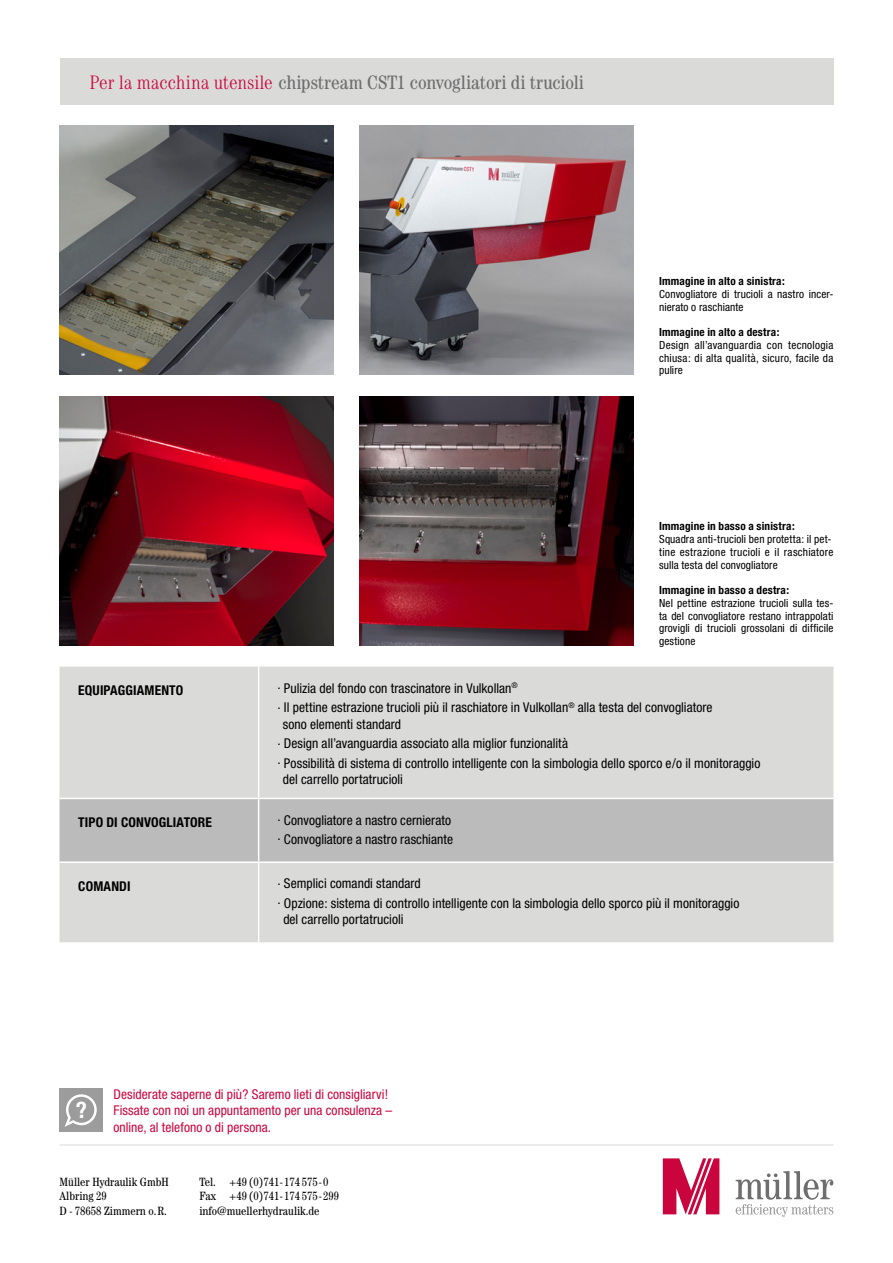
<style>
.page{position:relative;width:893px;height:1263px;background:#fff}
.page>*{position:absolute;margin:0;border:0;box-sizing:border-box;transform-origin:0 0}
.t1{font:700 23.4px "Archivo Narrow";color:#fff}
.t2{font:condensed 19.5px "Century";color:#6e6e6e}
.t3{font:condensed 13.5px/19.5px "Helvetica Neue";letter-spacing:.005em;color:#000}
.t4{font:condensed 13.5px/16.5px "Helvetica Neue";letter-spacing:.005em;color:#ca043d}
.t5{font:700 condensed 13.5px "Helvetica Neue";letter-spacing:.01em;color:#000}
.t6{font:condensed 12px/14.4px "Century";color:#000}
.t7{font:condensed 11.25px/12.8px "Helvetica Neue";letter-spacing:.015em;color:#000}
.t8{font:700 condensed 11.25px "Helvetica Neue";letter-spacing:.015em;color:#000}
.s1{font-weight:300;color:#ca043d}
</style>
<div class="page">
<hr style="left:60px;top:1144px;width:773px;height:1px;background:#dadad9">
<div style="left:60px;top:58px;width:773px;height:47px;background:#dadad9"></div>
<img style="left:360px;top:396px;width:273px;height:249px">
<svg style="left:736px;top:1171px;width:97px;height:46px"></svg>
<svg style="left:663px;top:1158px;width:56px;height:56px"></svg>
<div style="left:60px;top:1088px;width:43px;height:43px;background:#9c9c9c"></div>
<svg style="left:64px;top:1094px;width:33px;height:33px"></svg>
<div style="left:60px;top:667px;width:773px;height:131px;background:#dadad9"></div>
<div style="left:60px;top:799px;width:773px;height:62px;background:#bbb"></div>
<div style="left:60px;top:863px;width:773px;height:79px;background:#dadad9"></div>
<hr style="left:258px;top:667px;width:1px;height:131px;background:#fff">
<hr style="left:258px;top:799px;width:1px;height:62px;background:#fff">
<hr style="left:258px;top:863px;width:1px;height:79px;background:#fff">
<img style="left:60px;top:126px;width:273px;height:248px">
<img style="left:60px;top:396px;width:273px;height:249px">
<img style="left:360px;top:126px;width:273px;height:248px">
<h2 class="t2" style="left:90px;top:71px;width:496px"><span class="s1">Per la macchina utensile</span> chipstream CST1 convogliatori di trucioli</h2>
<p class="t8" style="left:659px;top:274px;width:127px">Immagine in alto a sinistra:</p>
<p class="t7" style="left:659px;top:287px;width:176px">Convogliatore di trucioli a nastro incer&shy;nierato o raschiante</p>
<p class="t8" style="left:659px;top:325px;width:122px">Immagine in alto a destra:</p>
<p class="t7" style="left:659px;top:338px;width:176px;text-align:justify">Design all’avanguardia con tecnologia chiusa: di alta qualità, sicuro, facile da pulire</p>
<p class="t8" style="left:659px;top:520px;width:137px">Immagine in basso a sinistra:</p>
<p class="t7" style="left:659px;top:533px;width:176px">Squadra anti-trucioli ben protetta: il pet&shy;tine estrazione trucioli e il raschiatore sulla testa del convogliatore</p>
<p class="t8" style="left:659px;top:583px;width:132px">Immagine in basso a destra:</p>
<p class="t7" style="left:659px;top:596px;width:176px;text-align:justify">Nel pettine estrazione trucioli sulla tes&shy;ta del convogliatore restano intrappolati grovigli di trucioli grossolani di difficile gestione</p>
<p class="t5" style="left:78px;top:682px;width:107px">EQUIPAGGIAMENTO</p>
<p class="t3" style="left:277px;top:678px;width:437px">. Pulizia del fondo con trascinatore in Vulkollan<sup>®<br></sup>. Il pettine estrazione trucioli più il raschiatore in Vulkollan<sup>®</sup> alla testa del convogliatore</p>
<p class="t3" style="left:277px;top:714px;width:484px;text-indent:5px">sono elementi standard<br>. Design all’avanguardia associato alla miglior funzionalità<br>. Possibilità di sistema di controllo intelligente con la simbologia dello sporco e/o il monitoraggio</p>
<p class="t3" style="left:283px;top:770px;width:122px">del carrello portatrucioli</p>
<p class="t5" style="left:78px;top:814px;width:135px">TIPO DI CONVOGLIATORE</p>
<p class="t3" style="left:277px;top:810px;width:177px">. Convogliatore a nastro cernierato . Convogliatore a nastro raschiante</p>
<p class="t5" style="left:78px;top:878px;width:54px">COMANDI</p>
<p class="t3" style="left:277px;top:874px;width:464px">. Semplici comandi standard<br>. Opzione: sistema di controllo intelligente con la simbologia dello sporco più il monitoraggio</p>
<p class="t3" style="left:283px;top:910px;width:122px">del carrello portatrucioli</p>
<h1 class="t1" style="left:76px;top:1096px;width:13px">?</h1>
<p class="t4" style="left:114px;top:1085px;width:280px">Desiderate saperne di più? Saremo lieti di consigliarvi!<br>Fissate con noi un appuntamento per una consulenza – online, al telefono o di persona.</p>
<p class="t6" style="left:60px;top:1174px;width:111px">Müller Hydraulik GmbH<br>Albring 29<br>D - 78658 Zimmern o. R.</p>
<p class="t6" style="left:199px;top:1174px;width:141px">Tel. +49 (0)741-174 575-0<br>Fax +49 (0)741-174 575-299 info@muellerhydraulik.de</p>
</div>
